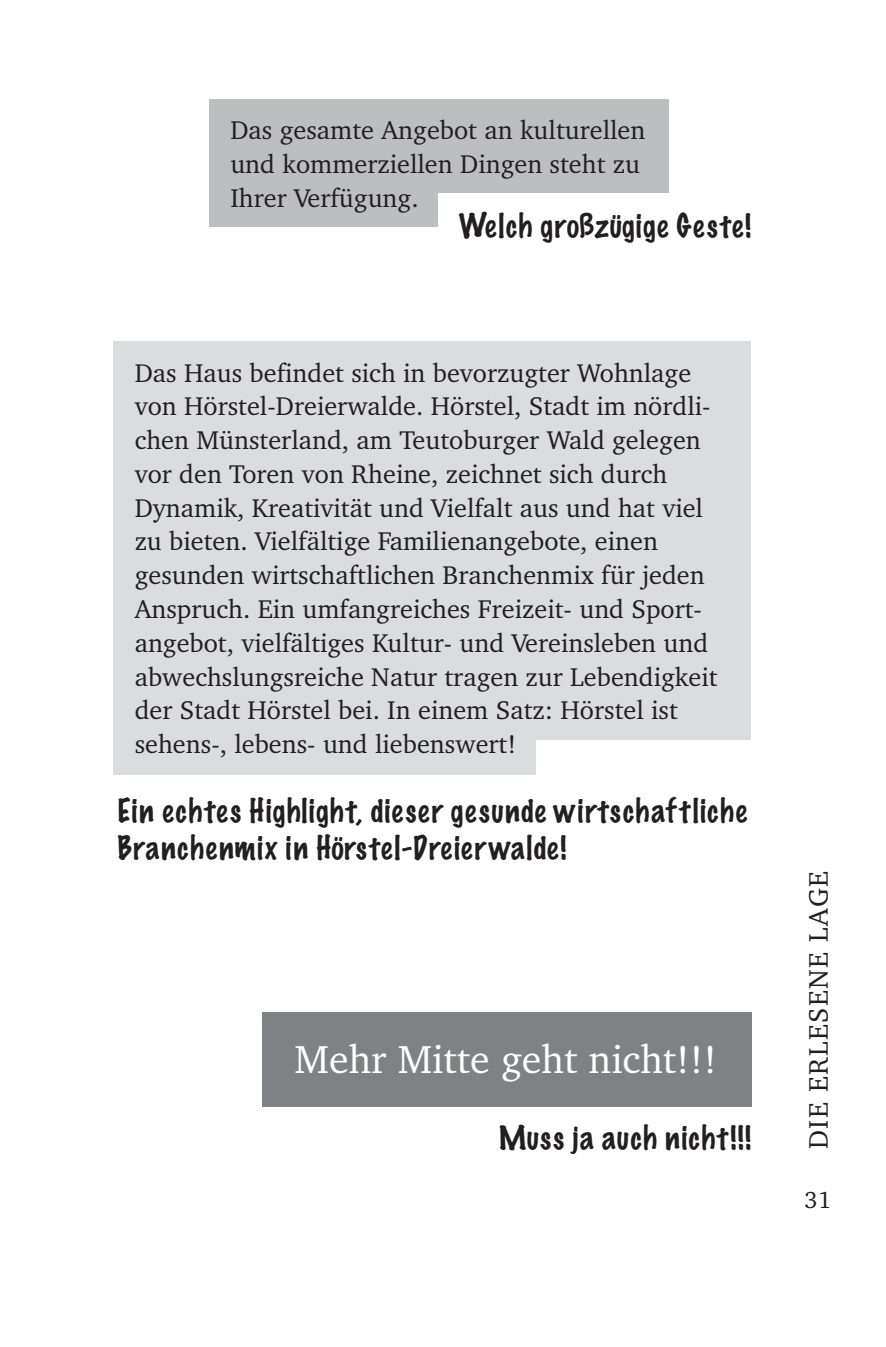
<style>
.page{position:relative;width:886px;height:1347px;background:#fff}
.page>*{position:absolute;margin:0;border:0;box-sizing:border-box;transform-origin:0 0}
.t1{font:40px "Charter BT";color:#fff}
.t2{font:100 30px/36.2px "Marker Felt";letter-spacing:.04em;color:#231e20}
.t3{font:27.5px "Charter BT";letter-spacing:.05em;color:#231e20}
.t4{font:26.25px/33.8px "Charter BT";color:#231e20}
.t5{font:23.75px "Charter BT";color:#231e20}
</style>
<div class="page">
<div style="left:113px;top:342px;width:638px;height:433px;background:#dbdcde"></div>
<div style="left:209px;top:99px;width:459px;height:128px;background:#bcbebf"></div>
<div style="left:537px;top:739px;width:231px;height:48px;background:#fff"></div>
<div style="left:438px;top:193px;width:244px;height:48px;background:#fff"></div>
<div style="left:262px;top:1012px;width:489px;height:94px;background:#808184"></div>
<p class="t4" style="left:230px;top:113px;width:416px">Das gesamte Angebot an kulturellen und kommerziellen Dingen steht zu<br>Ihrer Verfügung.</p>
<p class="t2" style="left:459px;top:207px;width:294px">Welch großzügige Geste!</p>
<p class="t4" style="left:135px;top:355px;width:584px">Das Haus befindet sich in bevorzugter Wohnlage von Hörstel-Dreierwalde. Hörstel, Stadt im nördli&shy;chen Münsterland, am Teutoburger Wald gelegen vor den Toren von Rheine, zeichnet sich durch Dynamik, Kreativität und Vielfalt aus und hat viel zu bieten. Vielfältige Familienangebote, einen gesunden wirtschaftlichen Branchenmix für jeden Anspruch. Ein umfangreiches Freizeit- und Sport&shy;angebot, vielfältiges Kultur- und Vereinsleben und abwechslungsreiche Natur tragen zur Lebendigkeit der Stadt Hörstel bei. In einem Satz: Hörstel ist sehens-, lebens- und liebenswert!</p>
<p class="t2" style="left:118px;top:793px;width:631px">Ein echtes Highlight, dieser gesunde wirtschaftliche<br>Branchenmix in Hörstel-Dreierwalde!</p>
<h1 class="t1" style="left:294px;top:1034px;width:424px">Mehr Mitte geht nicht!!!</h1>
<p class="t2" style="left:498px;top:1120px;width:254px">Muss ja auch nicht!!!</p>
<p class="t3" style="left:801px;top:1149px;width:280px;rotate:-90deg">DIE ERLESENE LAGE</p>
<p class="t5" style="left:804px;top:1184px;width:28px">31</p>
</div>
